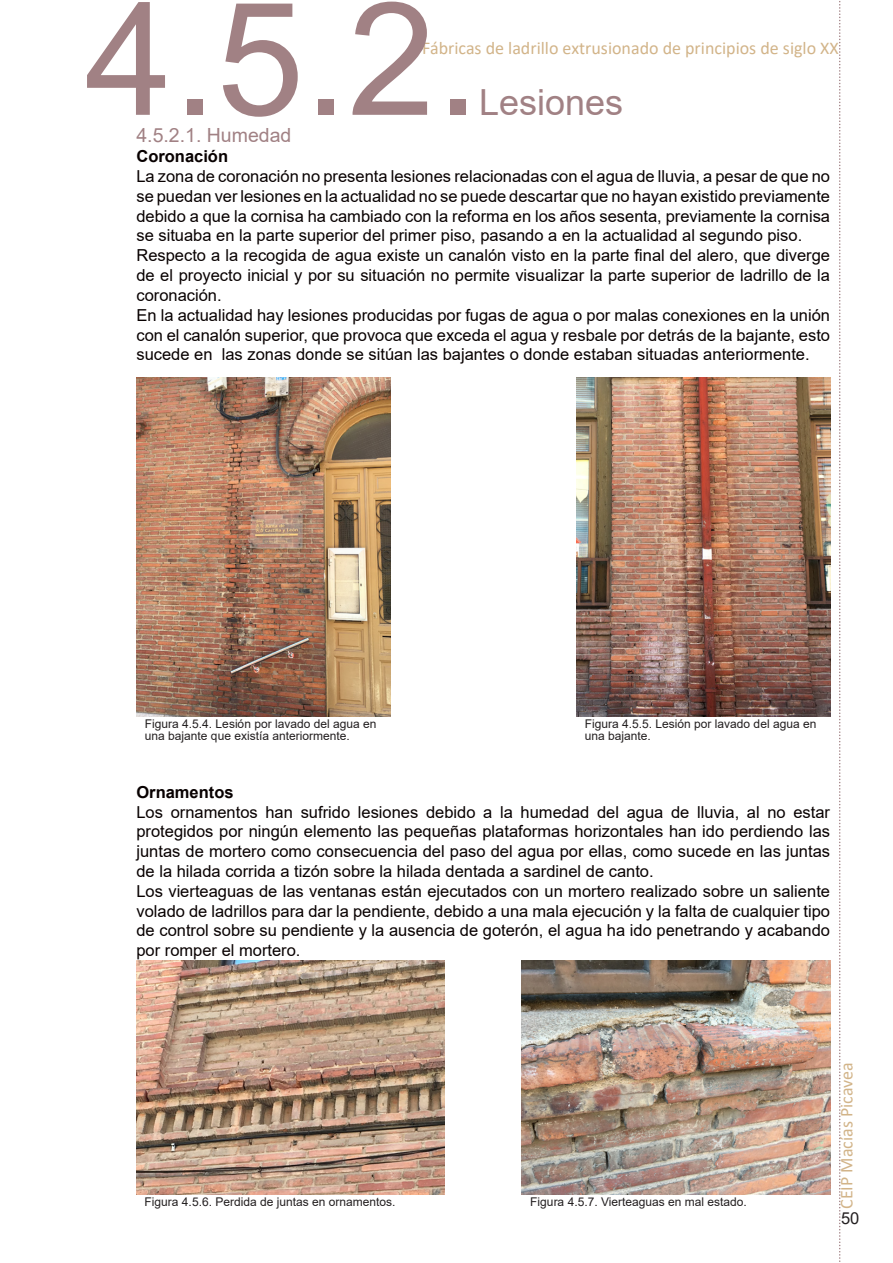
<style>
.page{position:relative;width:893px;height:1263px;background:#fff}
.page>*{position:absolute;margin:0;border:0;box-sizing:border-box;transform-origin:0 0}
.Titulo{font:157.5px "Arial";color:#a18184}
.Titulo-2{font:36px "Arial";color:#a18184}
.Subtitulos{font:19.5px "Arial";color:#a18184}
.t1{font:18px "Calibri";color:#d2b489}
.t2{font:16.5px/19.8px "Arial";color:#080000;text-align:justify}
.t3{font:700 16.5px "Arial";color:#080000}
.t4{font:16.5px "Arial";color:#231f20}
.Imágenes{font:12px/12px "Arial";color:#231f20}
</style>
<div class="page">
<svg style="left:839px;top:1px;width:2px;height:1261px"></svg>
<img style="left:136px;top:960px;width:308px;height:234px">
<img style="left:522px;top:960px;width:308px;height:234px">
<img style="left:136px;top:378px;width:254px;height:338px">
<img style="left:576px;top:378px;width:254px;height:338px">
<p class="Titulo" style="left:85px;top:-49px;width:396px">4.5.2.</p>
<p class="t1" style="left:422px;top:36px;width:418px">Fábricas de ladrillo extrusionado de principios de siglo XX</p>
<p class="Titulo-2" style="left:479px;top:77px;width:146px">Lesiones</p>
<p class="Subtitulos" style="left:136px;top:122px;width:157px">4.5.2.1. Humedad</p>
<p class="t3" style="left:136px;top:145px;width:93px">Coronación</p>
<p class="t2" style="left:136px;top:166px;width:695px">La zona de coronación no presenta lesiones relacionadas con el agua de lluvia, a pesar de que no se puedan ver lesiones en la actualidad no se puede descartar que no hayan existido previamente debido a que la cornisa ha cambiado con la reforma en los años sesenta, previamente la cornisa se situaba en la parte superior del primer piso, pasando a en la actualidad al segundo piso.</p>
<p class="t2" style="left:136px;top:245px;width:695px">Respecto a la recogida de agua existe un canalón visto en la parte final del alero, que diverge de el proyecto inicial y por su situación no permite visualizar la parte superior de ladrillo de la coronación.</p>
<p class="t2" style="left:136px;top:305px;width:695px">En la actualidad hay lesiones producidas por fugas de agua o por malas conexiones en la unión con el canalón superior, que provoca que exceda el agua y resbale por detrás de la bajante, esto sucede en las zonas donde se sitúan las bajantes o donde estaban situadas anteriormente.</p>
<p class="Imágenes" style="left:145px;top:717px;width:233px">Figura 4.5.4. Lesión por lavado del agua en una bajante que existía anteriormente.</p>
<p class="Imágenes" style="left:585px;top:717px;width:233px">Figura 4.5.5. Lesión por lavado del agua en una bajante.</p>
<p class="t3" style="left:136px;top:780px;width:99px">Ornamentos</p>
<p class="t2" style="left:136px;top:802px;width:695px">Los ornamentos han sufrido lesiones debido a la humedad del agua de lluvia, al no estar protegidos por ningún elemento las pequeñas plataformas horizontales han ido perdiendo las juntas de mortero como consecuencia del paso del agua por ellas, como sucede en las juntas de la hilada corrida a tizón sobre la hilada dentada a sardinel de canto.</p>
<p class="t2" style="left:136px;top:881px;width:695px">Los vierteaguas de las ventanas están ejecutados con un mortero realizado sobre un saliente volado de ladrillos para dar la pendiente, debido a una mala ejecución y la falta de cualquier tipo de control sobre su pendiente y la ausencia de goterón, el agua ha ido penetrando y acabando por romper el mortero.</p>
<p class="Imágenes" style="left:145px;top:1196px;width:252px">Figura 4.5.6. Perdida de juntas en ornamentos.</p>
<p class="Imágenes" style="left:530px;top:1196px;width:218px">Figura 4.5.7. Vierteaguas en mal estado.</p>
<p class="t1" style="left:834px;top:1209px;width:148px;rotate:-90deg">CEIP Macías Picavea</p>
<p class="t4" style="left:841px;top:1207px;width:20px">50</p>
</div>
